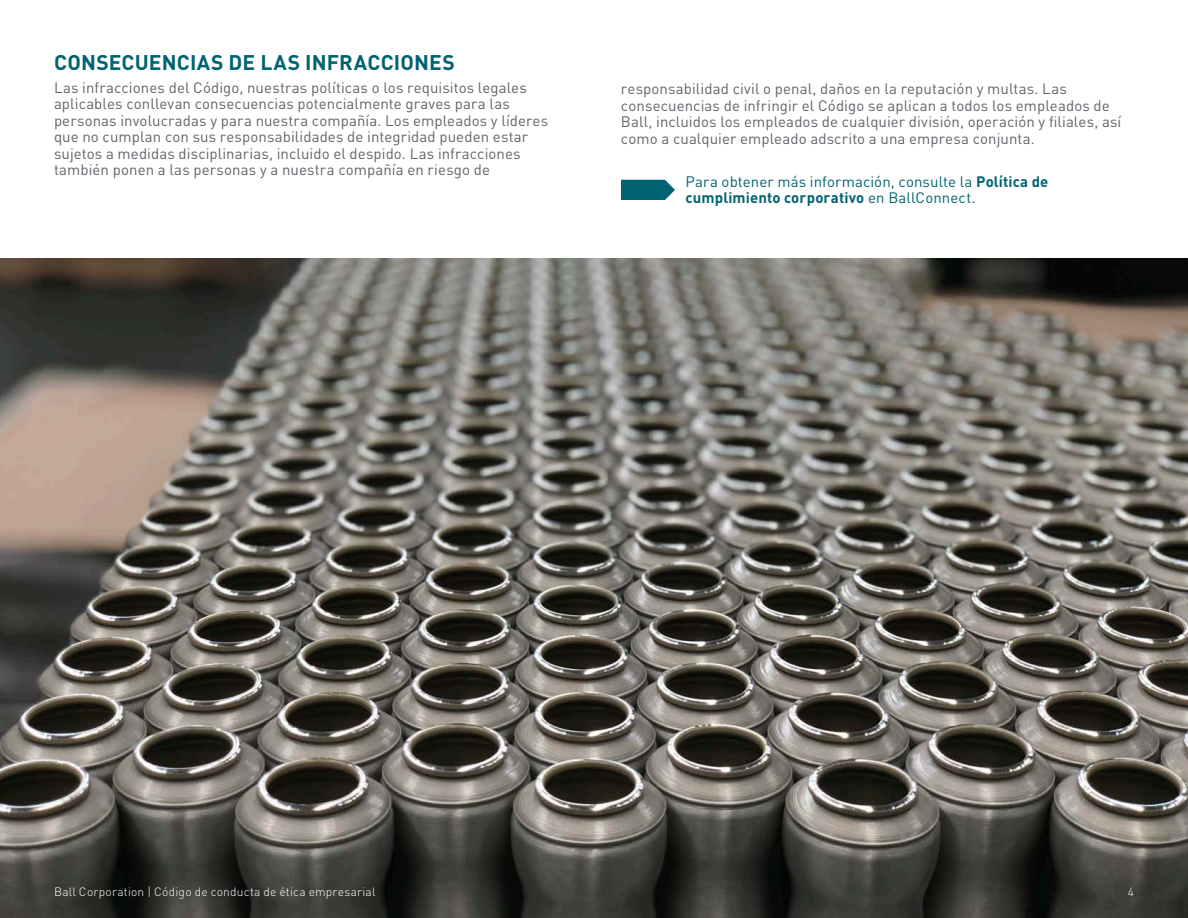
<style>
.page{position:relative;width:1188px;height:918px;background:#fff}
.page>*{position:absolute;margin:0;border:0;box-sizing:border-box;transform-origin:0 0}
.Header_2{font:700 21px "DIN Pro";letter-spacing:.005em;color:#006372}
.Body_Copy{font:15px/16.5px "DIN Pro";letter-spacing:.005em;color:#5f6369}
.Body_Copy-2{font:15px/16.5px "DIN Pro";letter-spacing:.005em;color:#006372}
.t1{font:300 12px "DIN Pro";letter-spacing:.015em;color:#fff}
.s1{font-weight:700}
</style>
<div class="page">
<img style="left:0;top:259px;width:1188px;height:659px">
<svg style="left:621px;top:180px;width:54px;height:20px"></svg>
<p class="Header_2" style="left:54px;top:48px;width:402px">CONSECUENCIAS DE LAS INFRACCIONES</p>
<p class="Body_Copy" style="left:54px;top:78px;width:496px">Las infracciones del Código, nuestras políticas o los requisitos legales aplicables conllevan consecuencias potencialmente graves para las personas involucradas y para nuestra compañía. Los empleados y líderes que no cumplan con sus responsabilidades de integridad pueden estar sujetos a medidas disciplinarias, incluido el despido. Las infracciones también ponen a las personas y a nuestra compañía en riesgo de</p>
<p class="Body_Copy" style="left:621px;top:80px;width:502px">responsabilidad civil o penal, daños en la reputación y multas. Las consecuencias de infringir el Código se aplican a todos los empleados de Ball, incluidos los empleados de cualquier división, operación y filiales, así como a cualquier empleado adscrito a una empresa conjunta.</p>
<p class="Body_Copy-2" style="left:686px;top:172px;width:365px">Para obtener más información, consulte la <span class="s1">Política de cumplimiento corporativo</span> en BallConnect.</p>
<p class="t1" style="left:54px;top:883px;width:323px">Ball Corporation | Código de conducta de ética empresarial</p>
<p class="t1" style="left:1128px;top:883px;width:8px">4</p>
</div>
